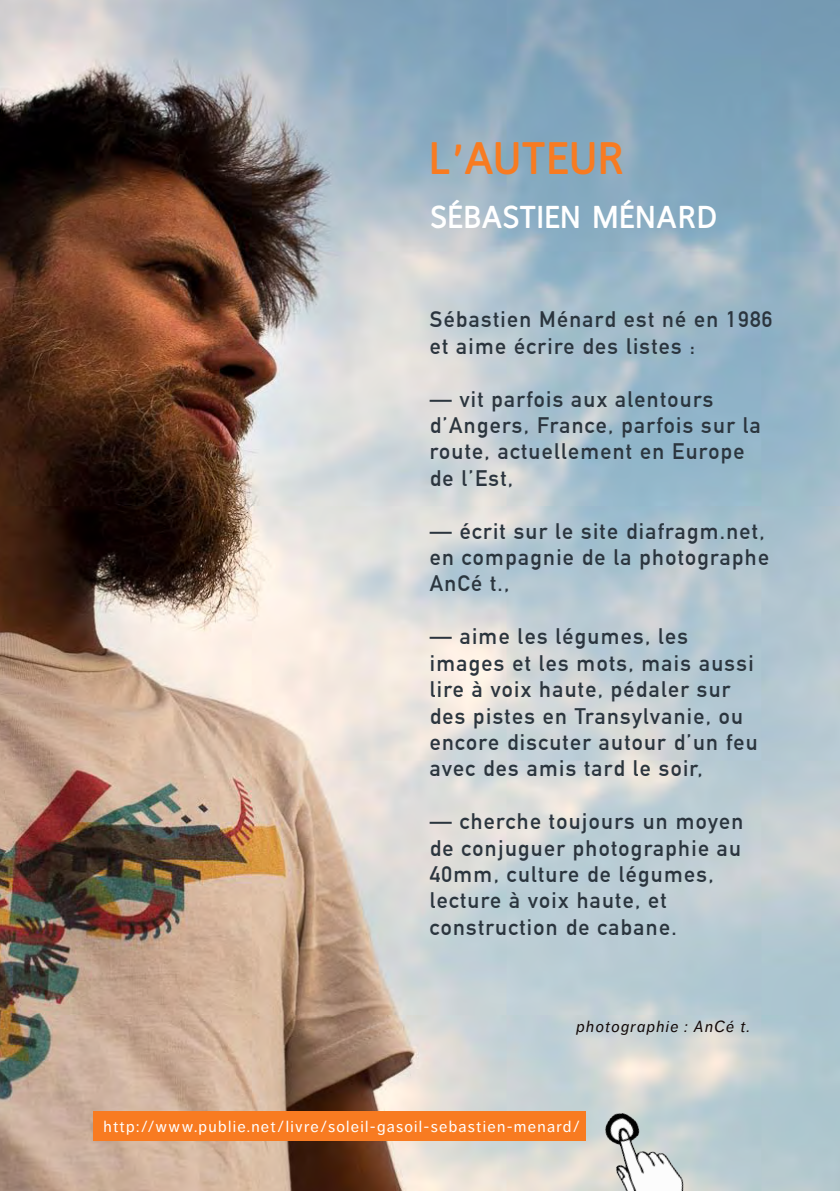
<style>
.page{position:relative;width:840px;height:1191px;background:#fff}
.page>*{position:absolute;margin:0;border:0;box-sizing:border-box;transform-origin:0 0}
.t1{font:700 46px "Fran Klein";color:#f87b21}
.t2{font:700 32px "Fran Klein";color:#fff}
.t3{font:700 22px/26.4px "DIN Alternate";letter-spacing:.06em;color:#2b353e}
.t4{font:16px "Dagny Pro";letter-spacing:.08em;color:#fff}
.t5{font:italic 16px "Dagny Pro";letter-spacing:.08em;color:#130908}
</style>
<div class="page">
<img style="left:0;top:0;width:839px;height:1191px">
<div style="left:93px;top:1110px;width:492px;height:30px;background:#f87b21"></div>
<img style="left:571px;top:1071px;width:137px;height:120px">
<h1 class="t1" style="left:429px;top:132px;width:197px">L’AUTEUR</h1>
<h2 class="t2" style="left:429px;top:199px;width:290px">SÉBASTIEN MÉNARD</h2>
<p class="t3" style="left:429px;top:305px;width:344px">Sébastien Ménard est né en 1986 et aime écrire des listes :</p>
<p class="t3" style="left:429px;top:384px;width:332px">— vit parfois aux alentours d’Angers, France, parfois sur la route, actuellement en Europe de l’Est,</p>
<p class="t3" style="left:429px;top:516px;width:340px">— écrit sur le site diafragm.net, en compagnie de la photographe<br>AnCé t.,</p>
<p class="t3" style="left:429px;top:622px;width:329px">— aime les légumes, les images et les mots, mais aussi lire à voix haute, pédaler sur des pistes en Transylvanie, ou encore discuter autour d’un feu avec des amis tard le soir,</p>
<p class="t3" style="left:429px;top:806px;width:315px">— cherche toujours un moyen de conjuguer photographie au<br>40mm, culture de légumes, lecture à voix haute, et construction de cabane.</p>
<p class="t5" style="left:576px;top:1017px;width:175px">photographie : AnCé t.</p>
<p class="t4" style="left:103px;top:1117px;width:478px">http://www.publie.net/livre/soleil-gasoil-sebastien-menard/</p>
</div>
